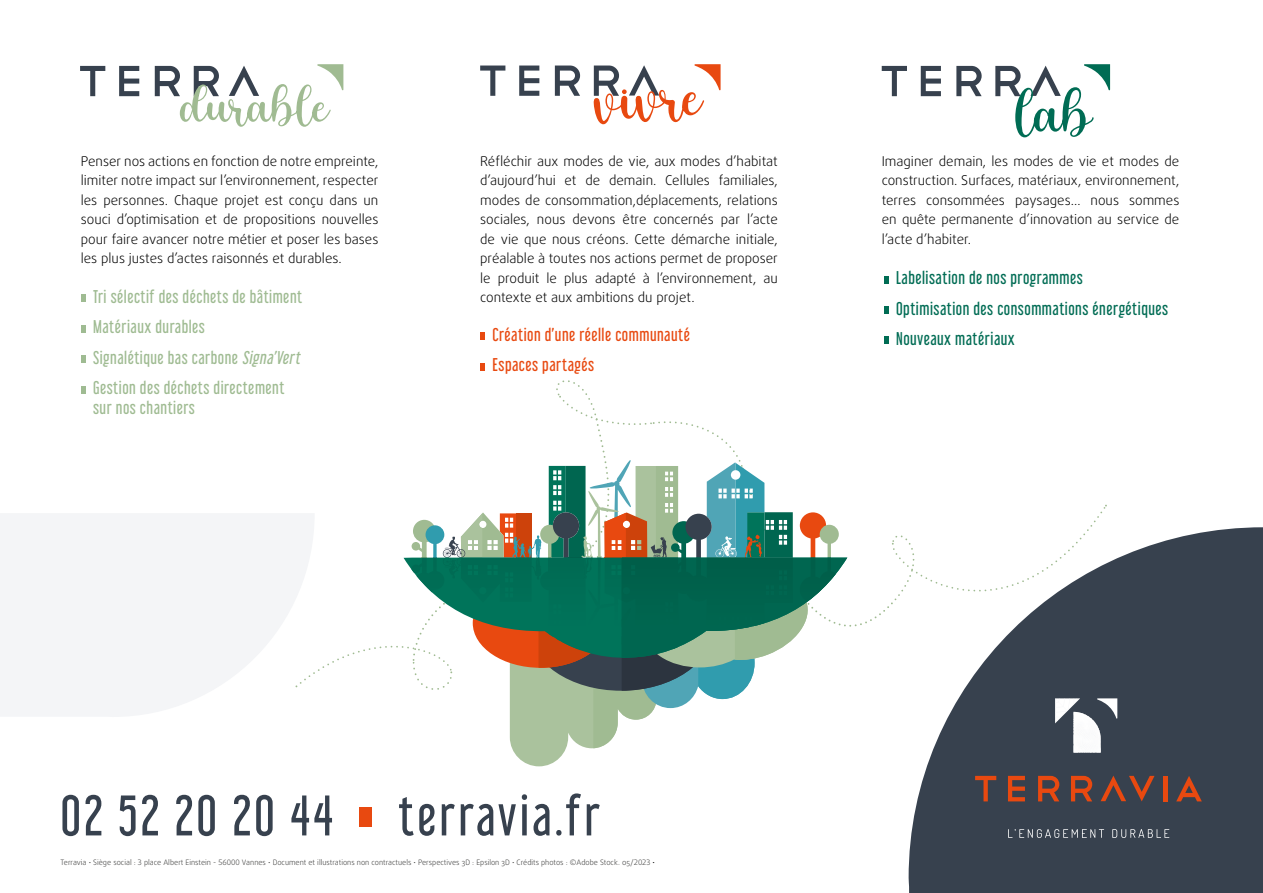
<style>
.page{position:relative;width:1263px;height:893px;background:#fff}
.page>*{position:absolute;margin:0;border:0;box-sizing:border-box;transform-origin:0 0}
.t1{font:51px "Libel Suit Rg";letter-spacing:.06em;color:#37414e}
.t2{font:16.5px/30.5px "Libel Suit Rg";letter-spacing:.03em;color:#9fbb92}
.t3{font:16.5px/30.5px "Libel Suit Rg";letter-spacing:.03em;color:#006c54}
.t4{font:16.5px/30.5px "Libel Suit Rg";letter-spacing:.03em;color:#e84910}
.t5{font:300 13.5px/19.5px "Daxline Pro";color:#000;text-align:justify}
.t6{font:300 7.5px "Daxline Pro";color:#3c3c3b}
.s1{font-style:italic}
.s2{color:#000}
</style>
<div class="page">
<div style="left:909px;top:527px;width:354px;height:366px;background:#37414e"></div>
<svg style="left:0;top:514px;width:297px;height:203px;fill:#f4f5f7"></svg>
<svg style="left:975px;top:776px;width:21px;height:25px"></svg>
<svg style="left:1008px;top:776px;width:17px;height:25px"></svg>
<svg style="left:1038px;top:776px;width:21px;height:25px"></svg>
<svg style="left:1071px;top:776px;width:21px;height:25px"></svg>
<hr style="left:1163px;top:776px;width:4px;height:25px;background:#e84910">
<svg style="left:1176px;top:776px;width:26px;height:25px"></svg>
<svg style="left:1100px;top:776px;width:54px;height:25px"></svg>
<svg style="left:1008px;top:829px;width:161px;height:9px"></svg>
<svg style="left:80px;top:66px;width:25px;height:30px"></svg>
<svg style="left:119px;top:66px;width:20px;height:30px"></svg>
<svg style="left:155px;top:64px;width:188px;height:63px"></svg>
<svg style="left:480px;top:66px;width:25px;height:30px"></svg>
<svg style="left:519px;top:66px;width:20px;height:30px"></svg>
<svg style="left:555px;top:66px;width:25px;height:30px"></svg>
<svg style="left:593px;top:64px;width:127px;height:61px"></svg>
<svg style="left:882px;top:66px;width:25px;height:30px"></svg>
<svg style="left:921px;top:66px;width:20px;height:30px"></svg>
<svg style="left:956px;top:66px;width:26px;height:30px"></svg>
<svg style="left:995px;top:64px;width:115px;height:73px"></svg>
<svg style="left:81px;top:295px;width:4px;height:7px"></svg>
<svg style="left:81px;top:325px;width:4px;height:7px"></svg>
<svg style="left:81px;top:356px;width:4px;height:7px"></svg>
<svg style="left:81px;top:386px;width:4px;height:7px"></svg>
<svg style="left:480px;top:333px;width:5px;height:7px"></svg>
<svg style="left:298px;top:363px;width:819px;height:403px"></svg>
<svg style="left:884px;top:276px;width:4px;height:7px"></svg>
<svg style="left:884px;top:306px;width:4px;height:7px"></svg>
<svg style="left:884px;top:337px;width:4px;height:7px"></svg>
<div style="left:359px;top:808px;width:13px;height:19px;background:#e84910"></div>
<p class="t5" style="left:81px;top:151px;width:299px">Penser nos actions en fonction de notre empreinte, limiter notre impact sur l’environnement, respecter les personnes. Chaque projet est conçu dans un souci d’optimisation et de propositions nouvelles pour faire avancer notre métier et poser les bases les plus justes d’actes raisonnés et durables.</p>
<p class="t5" style="left:480px;top:151px;width:299px">Réfléchir aux modes de vie, aux modes d’habitat d’aujourd’hui et de demain. Cellules familiales, modes de consommation,déplacements, relations sociales, nous devons être concernés par l’acte de vie que nous créons. Cette démarche initiale, préalable à toutes nos actions permet de proposer le produit le plus adapté à l’environnement, au contexte et aux ambitions du projet.</p>
<p class="t5" style="left:882px;top:151px;width:299px">Imaginer demain, les modes de vie et modes de construction. Surfaces, matériaux, environnement, terres consommées paysages… nous sommes en quête permanente d’innovation au service de l’acte d’habiter.</p>
<p class="t3" style="left:896px;top:261px;width:274px">Labelisation de nos programmes<br>Optimisation des consommations énergétiques<br>Nouveaux matériaux</p>
<p class="t2" style="left:93px;top:279px;width:212px">Tri sélectif des déchets de bâtiment<br>Matériaux durables<br>Signalétique bas carbone <span class="s1">Signa’Vert<br></span>Gestion des déchets directement</p>
<p class="t2" style="left:93px;top:390px;width:103px">sur nos chantiers</p>
<p class="t4" style="left:492px;top:317px;width:199px">Création d’une réelle communauté<br>Espaces partagés</p>
<h1 class="t1" style="left:60px;top:774px;width:274px">02 52 20 20 44</h1>
<h1 class="t1" style="left:398px;top:774px;width:203px">terravia.fr</h1>
<p class="t6" style="left:60px;top:857px;width:596px">Terravia • Siège social : 3 place Albert Einstein - 56000 Vannes • Document et illustrations non contractuels • Perspectives 3D : Epsilon 3D • Crédits photos : ©Adobe Stock. 05/2023 <span class="s2">•</span></p>
</div>
